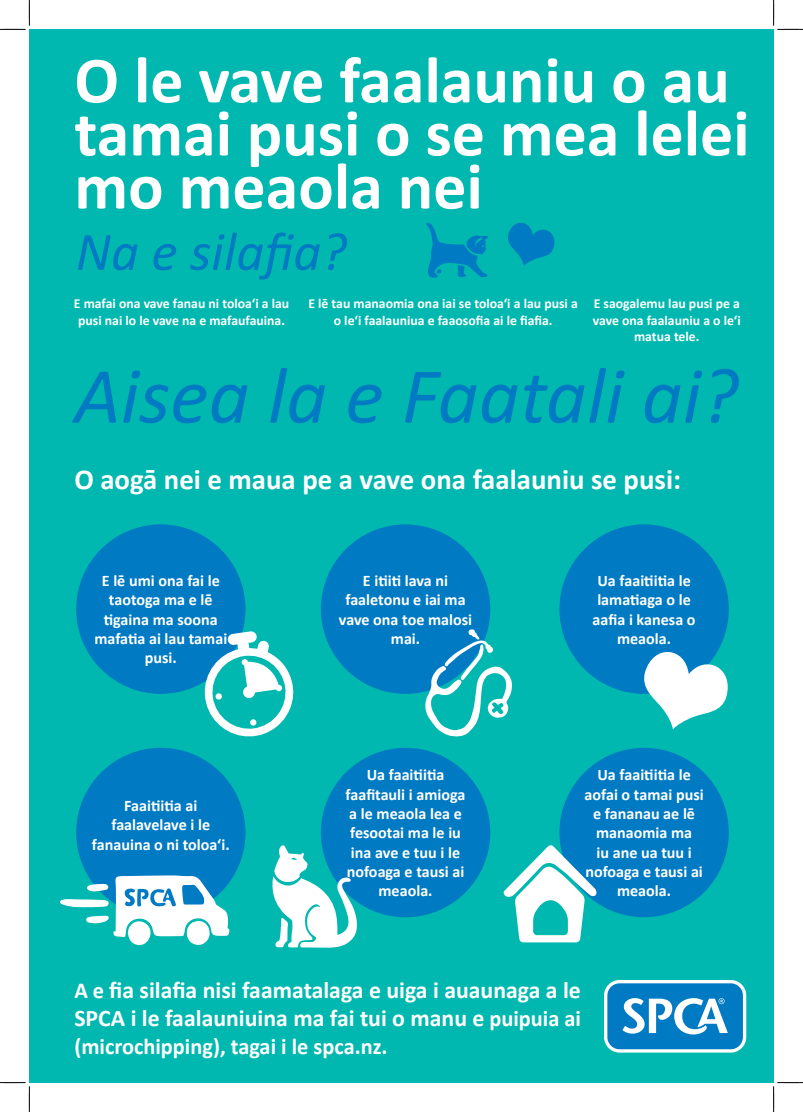
<style>
.page{position:relative;width:803px;height:1112px;background:#fff}
.page>*{position:absolute;margin:0;border:0;box-sizing:border-box;transform-origin:0 0}
.Sub_title{font:italic 80.12px "Calibri";color:#007ac2}
.t1{font:700 66.12px/53px "Calibri";color:#fff}
.Sub_title-2{font:italic 54.62px "Calibri";color:#007ac2}
.Sub_title-3{font:700 28.75px "Calibri";color:#fff}
.Sub_title-4{font:700 23.75px/28.5px "Calibri";color:#fff}
.Sub_title-5{font:700 22.75px "Calibri";color:#fff}
.BOdy{font:700 16.12px/19.4px "Calibri";color:#fff;text-align:center}
.BOdy-2{font:700 13.75px/16.5px "Calibri";color:#fff;text-align:center}
.s1{font-size:22.75px}
</style>
<div class="page">
<div style="left:29px;top:29px;width:744px;height:1053px;background:#00b8af"></div>
<div style="left:76px;top:524px;width:169px;height:169px;background:#007ac2;border-radius:50%"></div>
<div style="left:321px;top:524px;width:169px;height:169px;background:#007ac2;border-radius:50%"></div>
<div style="left:559px;top:524px;width:170px;height:169px;background:#007ac2;border-radius:50%"></div>
<div style="left:559px;top:747px;width:170px;height:170px;background:#007ac2;border-radius:50%"></div>
<div style="left:321px;top:747px;width:169px;height:170px;background:#007ac2;border-radius:50%"></div>
<div style="left:76px;top:747px;width:169px;height:170px;background:#007ac2;border-radius:50%"></div>
<svg style="left:504px;top:844px;width:92px;height:98px"></svg>
<svg style="left:272px;top:844px;width:85px;height:103px"></svg>
<svg style="left:60px;top:875px;width:169px;height:70px"></svg>
<svg style="left:425px;top:629px;width:87px;height:108px"></svg>
<svg style="left:203px;top:631px;width:91px;height:106px"></svg>
<div style="left:215px;top:693px;width:7px;height:6px;background:#fff;border-radius:50%"></div>
<div style="left:250px;top:719px;width:7px;height:6px;background:#fff;border-radius:50%"></div>
<svg style="left:640px;top:643px;width:88px;height:86px"></svg>
<svg style="left:508px;top:222px;width:47px;height:44px"></svg>
<svg style="left:426px;top:222px;width:63px;height:56px"></svg>
<svg style="left:604px;top:980px;width:142px;height:72px;background:#48a0d2"></svg>
<svg style="left:0;top:0;width:30px;height:30px"></svg>
<svg style="left:0;top:1082px;width:30px;height:29px"></svg>
<svg style="left:773px;top:0;width:30px;height:30px"></svg>
<svg style="left:773px;top:1081px;width:30px;height:30px"></svg>
<p class="t1" style="left:74px;top:53px;width:677px">O le vave faalauniu o au tamai pusi o se mea lelei mo meaola nei</p>
<p class="Sub_title-2" style="left:76px;top:214px;width:272px">Na e silafia?</p>
<p class="BOdy-2" style="left:74px;top:295px;width:217px">E mafai ona vave fanau ni toloa‘i a lau pusi nai lo le vave na e mafaufauina.</p>
<p class="BOdy-2" style="left:308px;top:295px;width:271px">E lē tau manaomia ona iai se toloa‘i a lau pusi a o le‘i faalauniua e faaosofia ai le fiafia.</p>
<p class="BOdy-2" style="left:593px;top:295px;width:149px">E saogalemu lau pusi pe a vave ona faalauniu a o le‘i matua tele.</p>
<p class="Sub_title" style="left:74px;top:340px;width:665px">Aisea la e Faatali ai?</p>
<p class="Sub_title-3" style="left:74px;top:458px;width:608px">O aogā nei e maua pe a vave ona faalauniu se pusi:</p>
<p class="BOdy" style="left:94px;top:570px;width:134px">E lē umi ona fai le taotoga ma e lē tigaina ma soona mafatia ai lau tamai pusi.</p>
<p class="BOdy" style="left:339px;top:570px;width:135px">E itiiti lava ni faaletonu e iai ma vave ona toe malosi mai.</p>
<p class="BOdy" style="left:593px;top:570px;width:104px">Ua faaitiitia le lamatiaga o le aafia i kanesa o meaola.</p>
<p class="BOdy" style="left:92px;top:795px;width:139px">Faaitiitia ai faalavelave i le fanauina o ni toloa‘i.</p>
<p class="BOdy" style="left:346px;top:764px;width:121px">Ua faaitiitia faafitauli i amioga a le meaola lea e fesootai ma le iu ina ave e tuu i le nofoaga e tausi ai meaola.</p>
<p class="BOdy" style="left:584px;top:764px;width:121px">Ua faaitiitia le aofai o tamai pusi e fananau ae lē manaomia ma<br>iu ane ua tuu i nofoaga e tausi ai meaola.</p>
<p class="Sub_title-4" style="left:74px;top:975px;width:508px"><span class="s1">A e</span> fia silafia nisi faamatalaga e uiga i auaunaga a le<br>SPCA i le faalauniuina ma fai tui o manu e <span class="s1">puipuia ai</span></p>
<p class="Sub_title-5" style="left:74px;top:1029px;width:315px">(microchipping), tagai i le spca.nz.</p>
</div>
